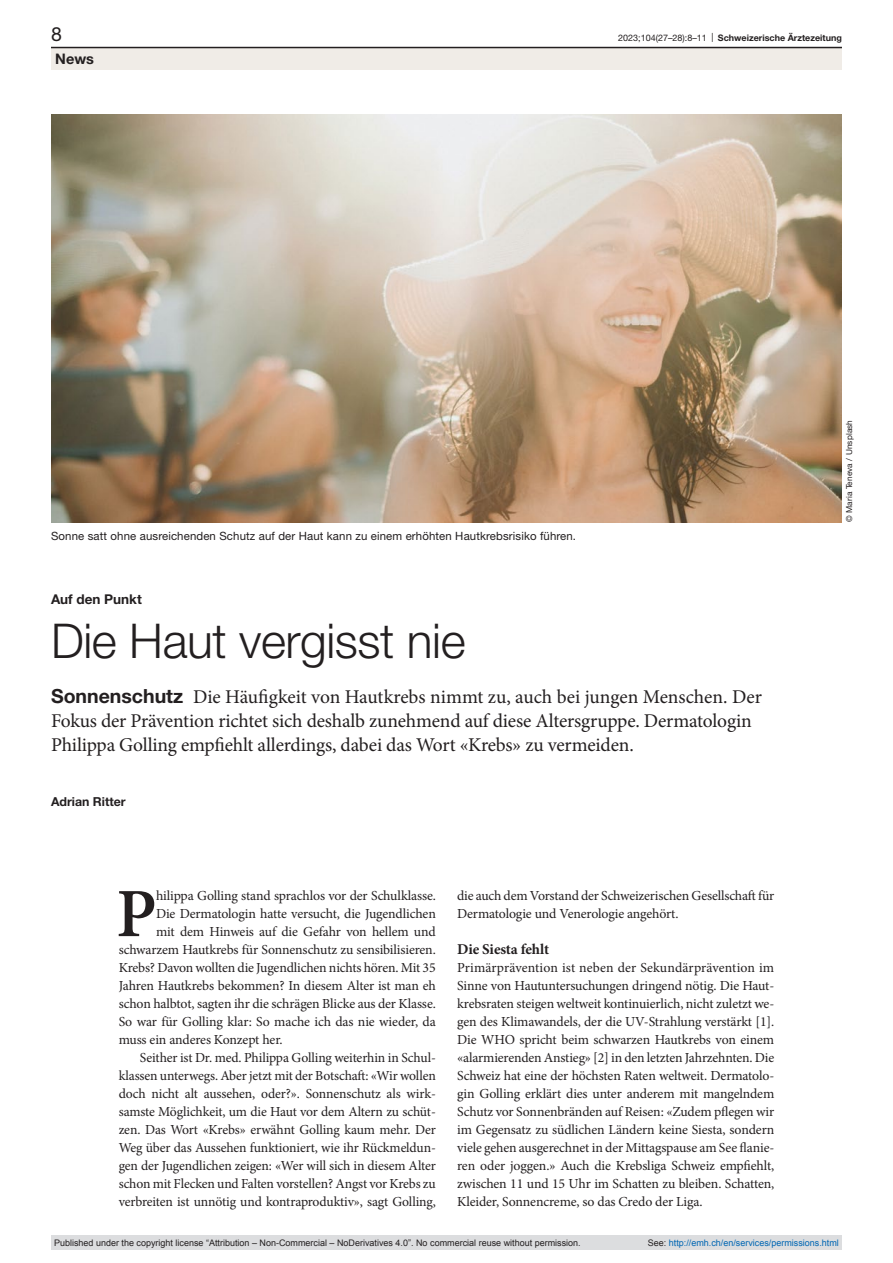
<style>
.page{position:relative;width:893px;height:1263px;background:#fff}
.page>*{position:absolute;margin:0;border:0;box-sizing:border-box;transform-origin:0 0}
.paragraph-initial{font:600 69.15px "Minion Pro";color:#231f20}
.article-title-L32{font:300 48px "Helvetica Neue LT Pro";letter-spacing:-.01em;color:#231f20}
.lead{font:19.5px/24px "Minion Pro";letter-spacing:-.01em;color:#231f20}
.t1{font:19.5px "Helvetica Neue LT Pro";color:#231f20}
.head2{font:700 15px "Minion Pro";letter-spacing:-.01em;color:#231f20}
.t2{font:700 14.55px "Helvetica Neue LT Pro";color:#231f20}
.paragraph{font:13.8px/18px "Minion Pro";letter-spacing:-.01em;color:#231f20;text-align:justify}
.paragraph-indent{font:13.8px/18px "Minion Pro";letter-spacing:-.01em;color:#231f20;text-align:justify}
.paragraph-initial-2{font:13.8px "Minion Pro";letter-spacing:-.01em;color:#231f20}
.pre-heading{font:700 13.5px "Helvetica Neue LT Pro";color:#231f20}
.authors{font:700 12.3px "Helvetica Neue LT Pro";color:#231f20}
.figure-caption{font:11.4px "Helvetica Neue LT Pro";letter-spacing:.01em;color:#231f20}
.t3{font:9px "Arial";color:#231f20}
.t4{font:700 9px "Helvetica Neue LT Pro";color:#231f20}
.t5{font:9px "Arial";color:#0066b3}
.credits{font:8.25px "Helvetica Neue LT Pro";letter-spacing:.01em;color:#231f20}
.s1{font-weight:400}
.s2{font-family:"Helvetica Neue LT Pro";font-weight:700}
.s3{color:#231f20}
</style>
<div class="page">
<img style="left:51px;top:115px;width:791px;height:407px">
<div style="left:51px;top:48px;width:791px;height:22px;background:#f0ece7"></div>
<hr style="left:51px;top:47px;width:791px;height:1px;background:#231f20">
<div style="left:51px;top:1235px;width:791px;height:15px;background:#dcdddf"></div>
<h3 class="t1" style="left:51px;top:22px;width:12px">8</h3>
<p class="t4" style="left:618px;top:32px;width:225px"><span class="s1">2023;104(27–28):8–11 |</span> Schweizerische Ärztezeitung</p>
<p class="t2" style="left:55px;top:49px;width:40px">News</p>
<p class="figure-caption" style="left:51px;top:529px;width:527px">Sonne satt ohne ausreichenden Schutz auf der Haut kann zu einem erhöhten Hautkrebsrisiko führen.</p>
<p class="pre-heading" style="left:51px;top:590px;width:92px">Auf den Punkt</p>
<p class="article-title-L32" style="left:51px;top:612px;width:416px">Die Haut vergisst nie</p>
<p class="lead" style="left:51px;top:685px;width:712px"><span class="s2">Sonnenschutz</span> Die Häufigkeit von Hautkrebs nimmt zu, auch bei jungen Menschen. Der<br>Fokus der Prävention richtet sich deshalb zunehmend auf diese Altersgruppe. Dermatologin<br>Philippa Golling empfiehlt allerdings, dabei das Wort «Krebs» zu vermeiden.</p>
<p class="authors" style="left:51px;top:794px;width:76px">Adrian Ritter</p>
<p class="paragraph-initial" style="left:116px;top:866px;width:42px">P</p>
<p class="paragraph-initial-2" style="left:156px;top:886px;width:281px">hilippa Golling stand sprachlos vor der Schulklasse.</p>
<p class="paragraph-initial-2" style="left:156px;top:904px;width:281px">Die Dermatologin hatte versucht, die Jugendlichen</p>
<p class="paragraph-initial-2" style="left:156px;top:922px;width:281px">mit dem Hinweis auf die Gefahr von hellem und</p>
<p class="paragraph-initial-2" style="left:119px;top:940px;width:319px">schwarzem Hautkrebs für Sonnenschutz zu sensibilisieren.</p>
<p class="paragraph-initial-2" style="left:119px;top:958px;width:318px">Krebs? Davon wollten die Jugendlichen nichts hören. Mit 35</p>
<p class="paragraph-initial-2" style="left:119px;top:976px;width:319px">Jahren Hautkrebs bekommen? In diesem Alter ist man eh</p>
<p class="paragraph-initial-2" style="left:119px;top:994px;width:319px">schon halbtot, sagten ihr die schrägen Blicke aus der Klasse.</p>
<p class="paragraph-initial-2" style="left:119px;top:1012px;width:319px">So war für Golling klar: So mache ich das nie wieder, da</p>
<p class="paragraph-initial-2" style="left:119px;top:1030px;width:165px">muss ein anderes Konzept her.</p>
<p class="paragraph-indent" style="left:119px;top:1049px;width:319px;text-indent:21px">Seither ist Dr. med. Philippa Golling weiterhin in Schul&shy;klassen unterwegs. Aber jetzt mit der Botschaft: «Wir wollen doch nicht alt aussehen, oder?». Sonnenschutz als wirk&shy;samste Möglichkeit, um die Haut vor dem Altern zu schüt&shy;zen. Das Wort «Krebs» erwähnt Golling kaum mehr. Der Weg über das Aussehen funktioniert, wie ihr Rückmeldun&shy;gen der Jugendlichen zeigen: «Wer will sich in diesem Alter schon mit Flecken und Falten vorstellen? Angst vor Krebs zu verbreiten ist unnötig und kontraproduktiv», sagt Golling,</p>
<p class="paragraph-indent" style="left:457px;top:887px;width:319px">die auch dem Vorstand der Schweizerischen Gesellschaft für<br>Dermatologie und Venerologie angehört.</p>
<p class="head2" style="left:457px;top:939px;width:94px">Die Siesta fehlt</p>
<p class="paragraph" style="left:457px;top:959px;width:319px">Primärprävention ist neben der Sekundärprävention im Sinne von Hautuntersuchungen dringend nötig. Die Haut&shy;krebsraten steigen weltweit kontinuierlich, nicht zuletzt we&shy;gen des Klimawandels, der die UV-Strahlung verstärkt [1].<br>Die WHO spricht beim schwarzen Hautkrebs von einem «alarmierenden Anstieg» [2] in den letzten Jahrzehnten. Die Schweiz hat eine der höchsten Raten weltweit. Dermatolo&shy;gin Golling erklärt dies unter anderem mit mangelndem Schutz vor Sonnenbränden auf Reisen: «Zudem pflegen wir im Gegensatz zu südlichen Ländern keine Siesta, sondern viele gehen ausgerechnet in der Mittagspause am See flanie&shy;ren oder joggen.» Auch die Krebsliga Schweiz empfiehlt, zwischen 11 und 15 Uhr im Schatten zu bleiben. Schatten, Kleider, Sonnencreme, so das Credo der Liga.</p>
<p class="credits" style="left:844px;top:522px;width:103px;rotate:-90deg">© Maria Teneva / Unsplash</p>
<p class="t3" style="left:54px;top:1237px;width:528px">Published under the copyright license “Attribution – Non-Commercial – NoDerivatives 4.0”. No commercial reuse without permission.</p>
<p class="t5" style="left:648px;top:1237px;width:193px"><span class="s3">See:</span> http://emh.ch/en/services/permissions.html</p>
</div>
